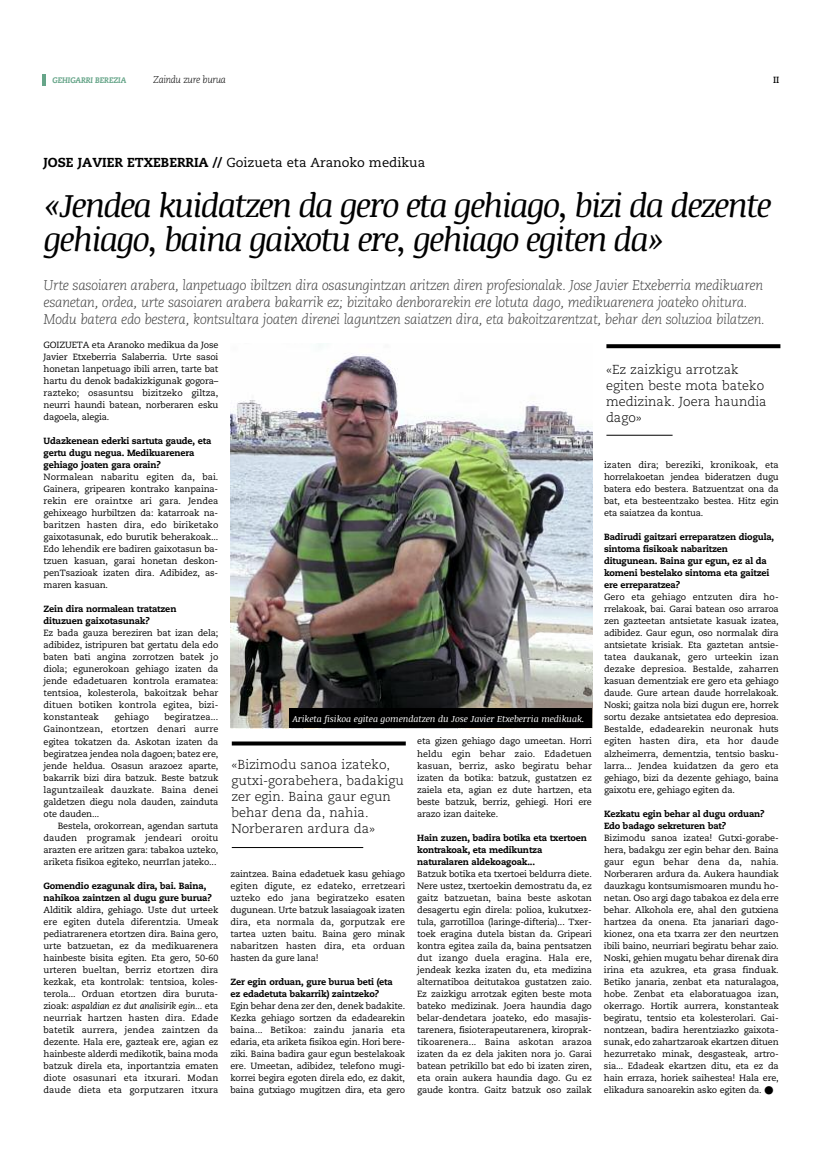
<style>
.page{position:relative;width:823px;height:1163px;background:#fff}
.page>*{position:absolute;margin:0;border:0;box-sizing:border-box;transform-origin:0 0}
.t1{font:italic 33px/34.5px "Noticia Text";letter-spacing:-.06em;color:#000}
.t2{font:italic 300 14px/16.8px "Caecilia LT Std";letter-spacing:-.03em;color:#404040}
.t3{font:300 13px/16px "Caecilia LT Std";color:#000}
.t4{font:13px "Caecilia LT Std";color:#000}
.t5{font:italic 300 10px "Caecilia LT Std";letter-spacing:-.04em;color:#000;scale:.96 1}
.t6{font:9px/12px "Caecilia LT Std";letter-spacing:-.015em;color:#000;text-align:justify}
.t7{font:800 9px/12px "Caecilia LT Std";letter-spacing:-.02em;color:#000}
.t8{font:italic 9px "Noticia Text";letter-spacing:-.005em;color:#fff}
.t9{font:9px "Caecilia LT Std";letter-spacing:.005em;color:#000}
.t10{font:700 9px "Caecilia LT Std";color:#000}
.t11{font:italic 800 8px "Caecilia LT Std";letter-spacing:-.01em;color:#66a589;scale:.96 1}
.s1{font-weight:800}
.s2{font-style:italic}
</style>
<div class="page">
<img style="left:230px;top:343px;width:361px;height:385px">
<div style="left:289px;top:708px;width:302px;height:20px;background:#000"></div>
<hr style="left:232px;top:847px;width:131px;height:1px;background:#000">
<svg style="left:232px;top:741px;width:173px;height:4px"></svg>
<hr style="left:606px;top:435px;width:66px;height:1px;background:#000">
<svg style="left:606px;top:344px;width:174px;height:4px"></svg>
<svg style="left:43px;top:74px;width:3px;height:12px"></svg>
<p class="t11" style="left:53px;top:77px;width:78px">GEHIGARRI BEREZIA</p>
<p class="t5" style="left:153px;top:75px;width:77px">Zaindu zure burua</p>
<p class="t10" style="left:772px;top:76px;width:8px">II</p>
<h3 class="t4" style="left:44px;top:157px;width:383px"><span class="s1">JOSE JAVIER ETXEBERRIA //</span> Goizueta eta Aranoko medikua</h3>
<h1 class="t1" style="left:44px;top:188px;width:729px">«Jendea kuidatzen da gero eta gehiago, bizi da dezente gehiago, baina gaixotu ere, gehiago egiten da»</h1>
<p class="t2" style="left:44px;top:278px;width:722px">Urte sasoiaren arabera, lanpetuago ibiltzen dira osasungintzan aritzen diren profesionalak. Jose Javier Etxeberria medikuaren esanetan, ordea, urte sasoiaren arabera bakarrik ez; bizitako denborarekin ere lotuta dago, medikuarenera joateko ohitura.<br>Modu batera edo bestera, kontsultara joaten direnei laguntzen saiatzen dira, eta bakoitzarentzat, behar den soluzioa bilatzen.</p>
<p class="t6" style="left:44px;top:340px;width:176px">GOIZUETA eta Aranoko medikua da Jose Javier Etxeberria Salaberria. Urte sasoi honetan lanpetuago ibili arren, tarte bat hartu du denok badakizkigunak gogora– razteko; osasuntsu bizitzeko giltza, neurri haundi batean, norberaren esku dagoela, alegia.</p>
<p class="t7" style="left:44px;top:436px;width:169px">Udazkenean ederki sartuta gaude, eta gertu dugu negua. Medikuarenera gehiago joaten gara orain?</p>
<p class="t6" style="left:44px;top:472px;width:176px">Normalean nabaritu egiten da, bai.<br>Gainera, gripearen kontrako kanpaina&shy;rekin ere oraintxe ari gara. Jendea gehixeago hurbiltzen da: katarroak na&shy;baritzen hasten dira, edo biriketako gaixotasunak, edo burutik beherakoak...<br>Edo lehendik ere badiren gaixotasun ba&shy;tzuen kasuan, garai honetan deskon&shy;penTsazioak izaten dira. Adibidez, as&shy;maren kasuan.</p>
<p class="t7" style="left:44px;top:604px;width:134px">Zein dira normalean tratatzen dituzuen gaixotasunak?</p>
<p class="t6" style="left:44px;top:628px;width:176px">Ez bada gauza bereziren bat izan dela; adibidez, istripuren bat gertatu dela edo baten bati angina zorrotzen batek jo diola; egunerokoan gehiago izaten da jende edadetuaren kontrola eramatea: tentsioa, kolesterola, bakoitzak behar dituen botiken kontrola egitea, bizi&shy;konstanteak</p>
<p class="t6" style="left:44px;top:712px;width:176px;text-indent:121px">begiratzea...<br>Gainontzean, etortzen denari aurre egitea tokatzen da. Askotan izaten da begiratzea jendea nola dagoen; batez ere, jende heldua. Osasun arazoez aparte, bakarrik bizi dira batzuk. Beste batzuk laguntzaileak dauzkate. Baina denei galdetzen diegu nola dauden, zainduta ote dauden...</p>
<p class="t6" style="left:44px;top:820px;width:176px;text-indent:14px">Bestela, orokorrean, agendan sartuta dauden programak jendeari oroitu arazten ere aritzen gara: tabakoa uzteko, ariketa fisikoa egiteko, neurrIan jateko...</p>
<p class="t7" style="left:44px;top:880px;width:170px">Gomendio ezagunak dira, bai. Baina, nahikoa zaintzen al dugu gure burua?</p>
<p class="t6" style="left:43px;top:904px;width:176px">Alditik aldira, gehiago. Uste dut urteek ere egiten dutela diferentzia. Umeak pediatrarenera etortzen dira. Baina gero, urte batzuetan, ez da medikuarenera hainbeste bisita egiten. Eta gero, 50-60 urteren bueltan, berriz etortzen dira kezkak, eta kontrolak: tentsioa, koles&shy;terola... Orduan etortzen dira buruta&shy;zioak: <span class="s2">aspaldian ez dut analisirik egin...</span> eta neurriak hartzen hasten dira. Edade batetik aurrera, jendea zaintzen da dezente. Hala ere, gazteak ere, agian ez hainbeste alderdi medikotik, baina moda batzuk direla eta, inportantzia ematen diote osasunari eta itxurari. Modan daude dieta eta gorputzaren itxura</p>
<p class="t9" style="left:114px;top:713px;width:36px">gehiago</p>
<p class="t8" style="left:292px;top:713px;width:293px">Ariketa fisikoa egitea gomendatzen du Jose Javier Etxeberria medikuak.</p>
<h3 class="t3" style="left:231px;top:757px;width:174px">«Bizimodu sanoa izateko, gutxi-gorabehera, badakigu zer egin. Baina gaur egun behar dena da, nahia.<br>Norberaren ardura da»</h3>
<p class="t6" style="left:417px;top:736px;width:176px">eta gizen gehiago dago umeetan. Horri heldu egin behar zaio. Edadetuen kasuan, berriz, asko begiratu behar izaten da botika: batzuk, gustatzen ez zaiela eta, agian ez dute hartzen, eta beste batzuk, berriz, gehiegi. Hori ere arazo izan daiteke.</p>
<p class="t7" style="left:417px;top:832px;width:171px">Hain zuzen, badira botika eta txertoen kontrakoak, eta medikuntza naturalaren aldekoagoak...</p>
<p class="t6" style="left:417px;top:868px;width:176px">Batzuk botika eta txertoei beldurra diete.<br>Nere ustez, txertoekin demostratu da, ez gaitz batzuetan, baina beste askotan desagertu egin direla: polioa, kukutxez&shy;tula, garrotilloa (laringe-difteria)... Txer&shy;toek eragina dutela bistan da. Gripeari kontra egitea zaila da, baina pentsatzen dut izango duela eragina. Hala ere, jendeak kezka izaten du, eta medizina alternatiboa deitutakoa gustatzen zaio.<br>Ez zaizkigu arrotzak egiten beste mota bateko medizinak. Joera haundia dago belar-dendetara joateko, edo masajis&shy;tarenera, fisioterapeutarenera, kiroprak&shy;tikoarenera... Baina askotan arazoa izaten da ez dela jakiten nora jo. Garai batean petrikillo bat edo bi izaten ziren, eta orain aukera haundia dago. Gu ez gaude kontra. Gaitz batzuk oso zailak</p>
<p class="t6" style="left:230px;top:868px;width:176px">zaintzea. Baina edadetuek kasu gehiago egiten digute, ez edateko, erretzeari uzteko edo jana begiratzeko esaten dugunean. Urte batzuk lasaiagoak izaten dira, eta normala da, gorputzak ere tartea uzten baitu. Baina gero minak nabaritzen hasten dira, eta orduan hasten da gure lana!</p>
<p class="t7" style="left:230px;top:976px;width:164px">Zer egin orduan, gure burua beti (eta ez edadetuta bakarrik) zaintzeko?</p>
<p class="t6" style="left:230px;top:1000px;width:176px">Egin behar dena zer den, denek badakite.<br>Kezka gehiago sortzen da edadearekin baina... Betikoa: zaindu janaria eta edaria, eta ariketa fisikoa egin. Hori bere&shy;ziki. Baina badira gaur egun bestelakoak ere. Umeetan, adibidez, telefono mugi&shy;korrei begira egoten direla edo, ez dakit, baina gutxiago mugitzen dira, eta gero</p>
<h3 class="t3" style="left:605px;top:362px;width:162px">«Ez zaizkigu arrotzak egiten beste mota bateko medizinak. Joera haundia dago»</h3>
<p class="t6" style="left:603px;top:460px;width:176px">izaten dira; bereziki, kronikoak, eta horrelakoetan jendea bideratzen dugu batera edo bestera. Batzuentzat ona da bat, eta besteentzako bestea. Hitz egin eta saiatzea da kontua.</p>
<p class="t7" style="left:603px;top:532px;width:172px">Badirudi gaitzari erreparatzen diogula, sintoma fisikoak nabaritzen ditugunean. Baina gur egun, ez al da komeni bestelako sintoma eta gaitzei ere erreparatzea?</p>
<p class="t6" style="left:603px;top:592px;width:176px">Gero eta gehiago entzuten dira ho&shy;rrelakoak, bai. Garai batean oso arraroa zen gazteetan antsietate kasuak izatea, adibidez. Gaur egun, oso normalak dira antsietate krisiak. Eta gaztetan antsie&shy;tatea daukanak, gero urteekin izan dezake depresioa. Bestalde, zaharren kasuan dementziak ere gero eta gehiago daude. Gure artean daude horrelakoak.<br>Noski; gaitza nola bizi dugun ere, horrek sortu dezake antsietatea edo depresioa.<br>Bestalde, edadearekin neuronak huts egiten hasten dira, eta hor daude alzheimerra, dementzia, tentsio basku&shy;larra... Jendea kuidatzen da gero eta gehiago, bizi da dezente gehiago, baina gaixotu ere, gehiago egiten da.</p>
<p class="t7" style="left:603px;top:808px;width:162px">Kezkatu egin behar al dugu orduan?<br>Edo badago sekreturen bat?</p>
<p class="t6" style="left:603px;top:832px;width:176px">Bizimodu sanoa izatea! Gutxi-gorabe&shy;hera, badakgu zer egin behar den. Baina gaur egun behar dena da, nahia.<br>Norberaren ardura da. Aukera haundiak dauzkagu kontsumismoaren mundu ho&shy;netan. Oso argi dago tabakoa ez dela erre behar. Alkohola ere, ahal den gutxiena hartzea da onena. Eta janariari dago&shy;kionez, ona eta txarra zer den neurtzen ibili baino, neurriari begiratu behar zaio.<br>Noski, gehien mugatu behar direnak dira irina eta azukrea, eta grasa finduak.<br>Betiko janaria, zenbat eta naturalagoa, hobe. Zenbat eta elaboratuagoa izan, okerrago. Hortik aurrera, konstanteak begiratu, tentsio eta kolesterolari. Gai&shy;nontzean, badira herentziazko gaixota&shy;sunak, edo zahartzaroak ekartzen dituen hezurretako minak, desgasteak, artro&shy;sia... Edadeak ekartzen ditu, eta ez da hain erraza, horiek saihestea! Hala ere, elikadura sanoarekin asko egiten da. ●</p>
</div>
